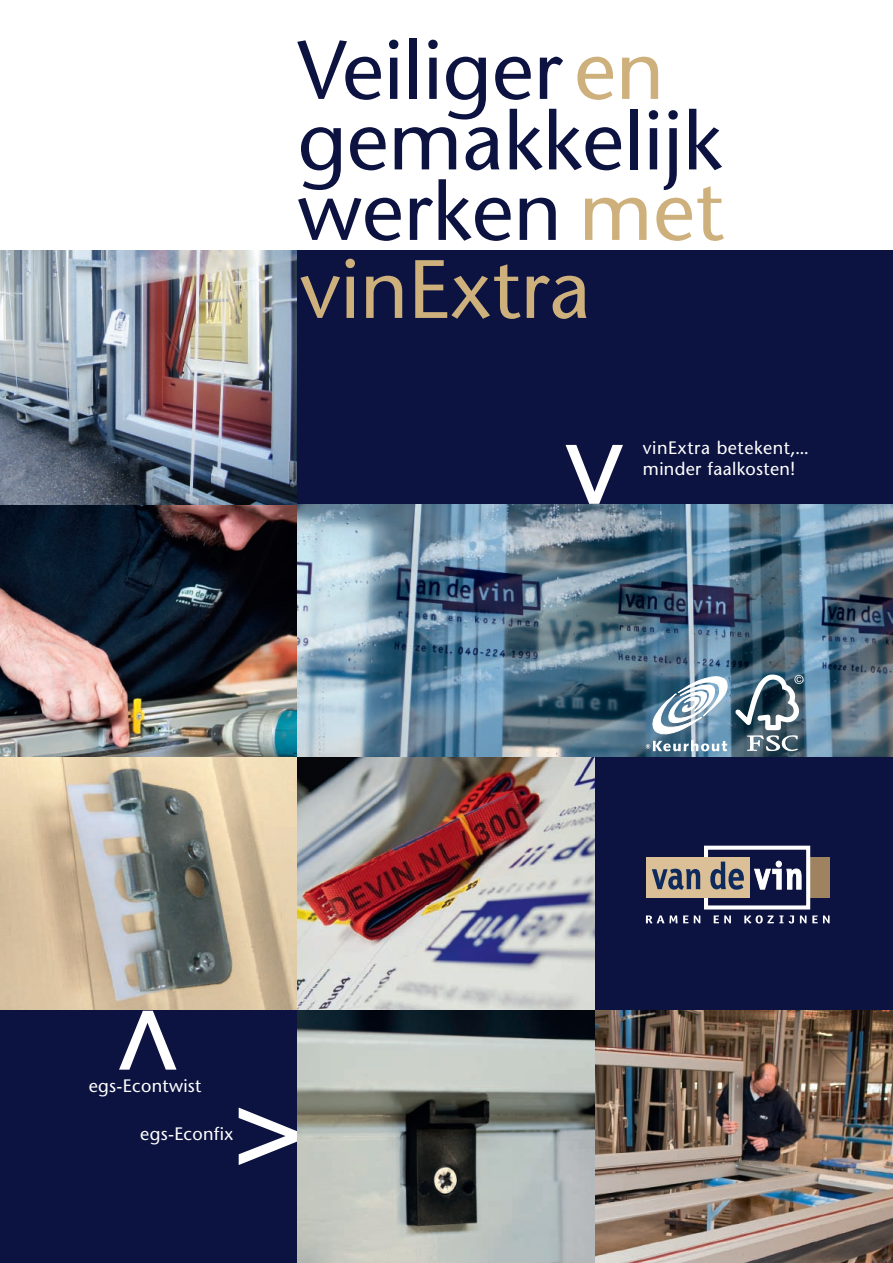
<style>
.page{position:relative;width:893px;height:1263px;background:#fff}
.page>*{position:absolute;margin:0;border:0;box-sizing:border-box;transform-origin:0 0}
.t1{font:108px "Verdana";color:#fff}
.t2{font:82.5px/70.5px "Stone Sans";color:#0d1341}
.t3{font:82.5px "Stone Sans";color:#cdb07c}
.t4{font:18px/21px "Stone Sans";letter-spacing:.015em;color:#fff}
.s1{color:#cdb07c}
</style>
<div class="page">
<img style="left:0;top:251px;width:298px;height:759px">
<div style="left:0;top:1010px;width:298px;height:253px;background:#0d1341"></div>
<img style="left:298px;top:757px;width:297px;height:506px">
<div style="left:298px;top:251px;width:595px;height:253px;background:#0d1341"></div>
<img style="left:298px;top:504px;width:595px;height:253px">
<div style="left:595px;top:757px;width:298px;height:253px;background:#0d1341"></div>
<div style="left:808px;top:857px;width:22px;height:41px;background:#9f8360"></div>
<div style="left:704px;top:846px;width:106px;height:63px;border:4px solid #fff"></div>
<div style="left:646px;top:857px;width:104px;height:41px;background:#dabf97"></div>
<svg style="left:652px;top:869px;width:48px;height:21px"></svg>
<svg style="left:710px;top:862px;width:34px;height:28px"></svg>
<svg style="left:754px;top:861px;width:47px;height:28px"></svg>
<svg style="left:646px;top:915px;width:31px;height:8px"></svg>
<svg style="left:683px;top:915px;width:5px;height:8px"></svg>
<svg style="left:694px;top:915px;width:6px;height:8px"></svg>
<svg style="left:714px;top:915px;width:17px;height:8px"></svg>
<svg style="left:744px;top:915px;width:39px;height:8px"></svg>
<svg style="left:789px;top:915px;width:5px;height:8px"></svg>
<svg style="left:800px;top:915px;width:6px;height:8px"></svg>
<svg style="left:812px;top:915px;width:18px;height:8px"></svg>
<svg style="left:735px;top:674px;width:68px;height:77px"></svg>
<svg style="left:646px;top:676px;width:83px;height:75px"></svg>
<img style="left:595px;top:1010px;width:298px;height:253px">
<h2 class="t2" style="left:298px;top:44px;width:428px">Veiliger <span class="s1">en </span>gemakkelijk werken <span class="s1">met</span></h2>
<h2 class="t3" style="left:300px;top:257px;width:292px">vinExtra</h2>
<h1 class="t1" style="left:180px;top:1111px;width:65px;rotate:-180deg">v</h1>
<p class="t4" style="left:89px;top:1077px;width:114px">egs-Econtwist</p>
<h1 class="t1" style="left:197px;top:1168px;width:65px;rotate:-90deg">v</h1>
<p class="t4" style="left:140px;top:1125px;width:95px">egs-Econfix</p>
<h1 class="t1" style="left:562px;top:403px;width:65px">v</h1>
<p class="t4" style="left:643px;top:439px;width:168px">vinExtra betekent,... minder faalkosten!</p>
</div>
